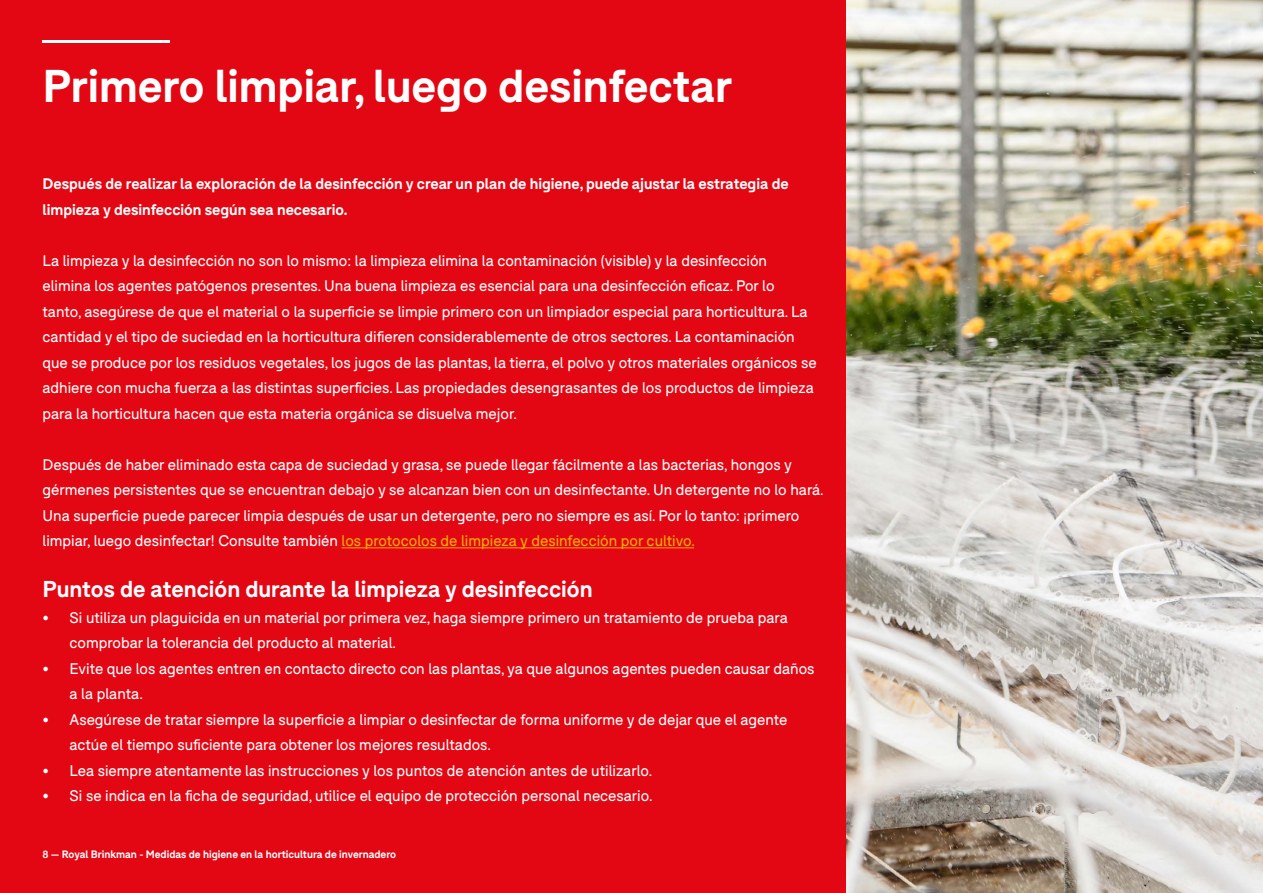
<style>
.page{position:relative;width:1263px;height:893px;background:#fff}
.page>*{position:absolute;margin:0;border:0;box-sizing:border-box;transform-origin:0 0}
.t1{font:700 45px "F37 Bolton";color:#fff}
.t2{font:700 22.5px "F37 Bolton";color:#fff}
.t3{font:15px/25.5px "F37 Bolton";color:#fff}
.t4{font:700 15px/25.5px "F37 Bolton";color:#fff}
.t5{font:700 10.5px "F37 Bolton";color:#fff}
.s1{color:#f8ac00}
</style>
<div class="page">
<div style="left:0;top:0;width:846px;height:893px;background:#e30613"></div>
<hr style="left:342px;top:547px;width:352px;height:1px;background:#f8ac00">
<hr style="left:43px;top:40px;width:127px;height:3px;background:#fff">
<img style="left:846px;top:0;width:417px;height:893px">
<h1 class="t1" style="left:43px;top:59px;width:691px">Primero limpiar, luego desinfectar</h1>
<p class="t4" style="left:43px;top:171px;width:748px">Después de realizar la exploración de la desinfección y crear un plan de higiene, puede ajustar la estrategia de limpieza y desinfección según sea necesario.</p>
<p class="t3" style="left:43px;top:248px;width:776px">La limpieza y la desinfección no son lo mismo: la limpieza elimina la contaminación (visible) y la desinfección elimina los agentes patógenos presentes. Una buena limpieza es esencial para una desinfección eficaz. Por lo tanto, asegúrese de que el material o la superficie se limpie primero con un limpiador especial para horticultura. La cantidad y el tipo de suciedad en la horticultura difieren considerablemente de otros sectores. La contaminación que se produce por los residuos vegetales, los jugos de las plantas, la tierra, el polvo y otros materiales orgánicos se adhiere con mucha fuerza a las distintas superficies. Las propiedades desengrasantes de los productos de limpieza para la horticultura hacen que esta materia orgánica se disuelva mejor.</p>
<p class="t3" style="left:43px;top:452px;width:783px">Después de haber eliminado esta capa de suciedad y grasa, se puede llegar fácilmente a las bacterias, hongos y gérmenes persistentes que se encuentran debajo y se alcanzan bien con un desinfectante. Un detergente no lo hará.<br>Una superficie puede parecer limpia después de usar un detergente, pero no siempre es así. Por lo tanto: ¡primero limpiar, luego desinfectar! Consulte también <span class="s1">los protocolos de limpieza y desinfección por cultivo.</span></p>
<h2 class="t2" style="left:43px;top:576px;width:552px">Puntos de atención durante la limpieza y desinfección</h2>
<p class="t3" style="left:70px;top:605px;width:720px;text-indent:-27px">• Si utiliza un plaguicida en un material por primera vez, haga siempre primero un tratamiento de prueba para comprobar la tolerancia del producto al material.</p>
<p class="t3" style="left:70px;top:656px;width:746px;text-indent:-27px">• Evite que los agentes entren en contacto directo con las plantas, ya que algunos agentes pueden causar daños a la planta.</p>
<p class="t3" style="left:70px;top:707px;width:719px;text-indent:-27px">• Asegúrese de tratar siempre la superficie a limpiar o desinfectar de forma uniforme y de dejar que el agente actúe el tiempo suficiente para obtener los mejores resultados.</p>
<p class="t3" style="left:43px;top:758px;width:611px">• Lea siempre atentamente las instrucciones y los puntos de atención antes de utilizarlo.</p>
<p class="t3" style="left:43px;top:783px;width:611px">• Si se indica en la ficha de seguridad, utilice el equipo de protección personal necesario.</p>
<p class="t5" style="left:43px;top:848px;width:355px">8 — Royal Brinkman - Medidas de higiene en la horticultura de invernadero</p>
</div>
